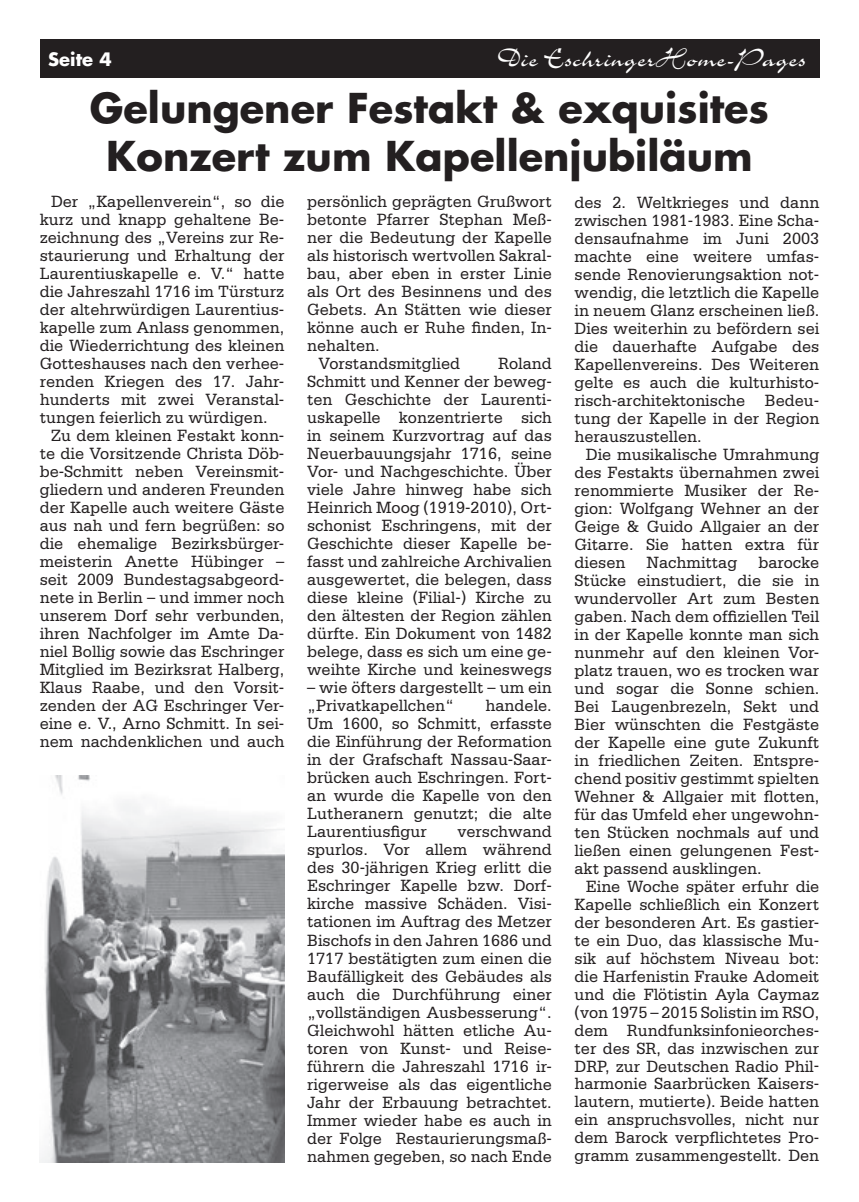
<style>
.page{position:relative;width:859px;height:1202px;background:#fff}
.page>*{position:absolute;margin:0;border:0;box-sizing:border-box;transform-origin:0 0}
.Uberschrift{font:700 40px/48px "Futura LT";color:#231f20;text-align:center}
.t1{font:29px "Charme LT";color:#fff}
.t2{font:700 18px "Futura LT";color:#fff}
.Grundtext{font:17.2px/18px "Serifa LT";color:#231f20;text-align:justify;scale:.95 1}
</style>
<div class="page">
<div style="left:40px;top:40px;width:779px;height:38px;background:#231f20"></div>
<img style="left:40px;top:775px;width:244px;height:387px">
<p class="t2" style="left:48px;top:47px;width:65px">Seite 4</p>
<p class="t1" style="left:498px;top:44px;width:310px">Die EschringerHome-Pages</p>
<p class="Uberschrift" style="left:90px;top:83px;width:681px">Gelungener Festakt &amp; exquisites<br>Konzert zum Kapellenjubiläum</p>
<p class="Grundtext" style="left:40px;top:193px;width:259px;text-indent:11px">Der „Kapellenverein“, so die kurz und knapp gehaltene Be&shy;zeichnung des „Vereins zur Re&shy;staurierung und Erhaltung der Laurentiuskapelle e. V.“ hatte die Jahreszahl 1716 im Türsturz der altehrwürdigen Laurentius&shy;kapelle zum Anlass genommen, die Wiederrichtung des kleinen Gotteshauses nach den verhee&shy;renden Kriegen des 17. Jahr&shy;hunderts mit zwei Veranstal&shy;tungen feierlich zu würdigen.</p>
<p class="Grundtext" style="left:40px;top:427px;width:259px;text-indent:11px">Zu dem kleinen Festakt konn&shy;te die Vorsitzende Christa Döb&shy;be-Schmitt neben Vereinsmit&shy;gliedern und anderen Freunden der Kapelle auch weitere Gäste aus nah und fern begrüßen: so die ehemalige Bezirksbürger&shy;meisterin Anette Hübinger – seit 2009 Bundestagsabgeord&shy;nete in Berlin – und immer noch unserem Dorf sehr verbunden, ihren Nachfolger im Amte Da&shy;niel Bollig sowie das Eschringer Mitglied im Bezirksrat Halberg, Klaus Raabe, und den Vorsit&shy;zenden der AG Eschringer Ver&shy;eine e. V., Arno Schmitt. In sei&shy;nem nachdenklichen und auch</p>
<p class="Grundtext" style="left:307px;top:193px;width:259px">persönlich geprägten Grußwort betonte Pfarrer Stephan Meß&shy;ner die Bedeutung der Kapelle als historisch wertvollen Sakral&shy;bau, aber eben in erster Linie als Ort des Besinnens und des Gebets. An Stätten wie dieser könne auch er Ruhe finden, In&shy;nehalten.</p>
<p class="Grundtext" style="left:318px;top:355px;width:151px">Vorstandsmitglied</p>
<p class="Grundtext" style="left:307px;top:355px;width:259px;text-indent:191px">Roland Schmitt und Kenner der beweg&shy;ten Geschichte der Laurenti&shy;uskapelle konzentrierte sich in seinem Kurzvortrag auf das Neuerbauungsjahr 1716, seine Vor- und Nachgeschichte. Über viele Jahre hinweg habe sich Heinrich Moog (1919-2010), Ort&shy;schonist Eschringens, mit der Geschichte dieser Kapelle be&shy;fasst und zahlreiche Archivalien ausgewertet, die belegen, dass diese kleine (Filial-) Kirche zu den ältesten der Region zählen dürfte. Ein Dokument von 1482 belege, dass es sich um eine ge&shy;weihte Kirche und keineswegs</p>
<p class="Grundtext" style="left:307px;top:679px;width:259px">– wie öfters dargestellt – um ein „Privatkapellchen“</p>
<p class="Grundtext" style="left:307px;top:697px;width:259px;text-indent:178px">handele.<br>Um 1600, so Schmitt, erfasste die Einführung der Reformation in der Grafschaft Nassau-Saar&shy;brücken auch Eschringen. Fort&shy;an wurde die Kapelle von den Lutheranern genutzt; die alte Laurentiusfigur</p>
<p class="Grundtext" style="left:307px;top:823px;width:259px;text-indent:150px">verschwand spurlos. Vor allem während des 30-jährigen Krieg erlitt die Eschringer Kapelle bzw. Dorf&shy;kirche massive Schäden. Visi&shy;tationen im Auftrag des Metzer Bischofs in den Jahren 1686 und 1717 bestätigten zum einen die Baufälligkeit des Gebäudes als auch die Durchführung einer „vollständigen Ausbesserung“.<br>Gleichwohl hätten etliche Au&shy;toren von Kunst- und Reise&shy;führern die Jahreszahl 1716 ir&shy;rigerweise als das eigentliche Jahr der Erbauung betrachtet.<br>Immer wieder habe es auch in der Folge Restaurierungsmaß&shy;nahmen gegeben, so nach Ende</p>
<p class="Grundtext" style="left:574px;top:193px;width:259px">des 2. Weltkrieges und dann zwischen 1981-1983. Eine Scha&shy;densaufnahme im Juni 2003 machte eine weitere umfas&shy;sende Renovierungsaktion not&shy;wendig, die letztlich die Kapelle in neuem Glanz erscheinen ließ.<br>Dies weiterhin zu befördern sei die dauerhafte Aufgabe des Kapellenvereins. Des Weiteren gelte es auch die kulturhisto&shy;risch-architektonische Bedeu&shy;tung der Kapelle in der Region herauszustellen.</p>
<p class="Grundtext" style="left:574px;top:445px;width:259px;text-indent:11px">Die musikalische Umrahmung des Festakts übernahmen zwei renommierte Musiker der Re&shy;gion: Wolfgang Wehner an der Geige &amp; Guido Allgaier an der Gitarre. Sie hatten extra für diesen Nachmittag barocke Stücke einstudiert, die sie in wundervoller Art zum Besten gaben. Nach dem offiziellen Teil in der Kapelle konnte man sich nunmehr auf den kleinen Vor&shy;platz trauen, wo es trocken war und sogar die Sonne schien.<br>Bei Laugenbrezeln, Sekt und Bier wünschten die Festgäste der Kapelle eine gute Zukunft in friedlichen Zeiten. Entspre&shy;chend positiv gestimmt spielten Wehner &amp; Allgaier mit flotten, für das Umfeld eher ungewohn&shy;ten Stücken nochmals auf und ließen einen gelungenen Fest&shy;akt passend ausklingen.</p>
<p class="Grundtext" style="left:574px;top:877px;width:259px;text-indent:11px">Eine Woche später erfuhr die Kapelle schließlich ein Konzert der besonderen Art. Es gastier&shy;te ein Duo, das klassische Mu&shy;sik auf höchstem Niveau bot: die Harfenistin Frauke Adomeit und die Flötistin Ayla Caymaz (von 1975 – 2015 Solistin im RSO, dem Rundfunksinfonieorches&shy;ter des SR, das inzwischen zur DRP, zur Deutschen Radio Phil&shy;harmonie Saarbrücken Kaisers&shy;lautern, mutierte). Beide hatten ein anspruchsvolles, nicht nur dem Barock verpflichtetes Pro&shy;gramm zusammengestellt. Den</p>
</div>
